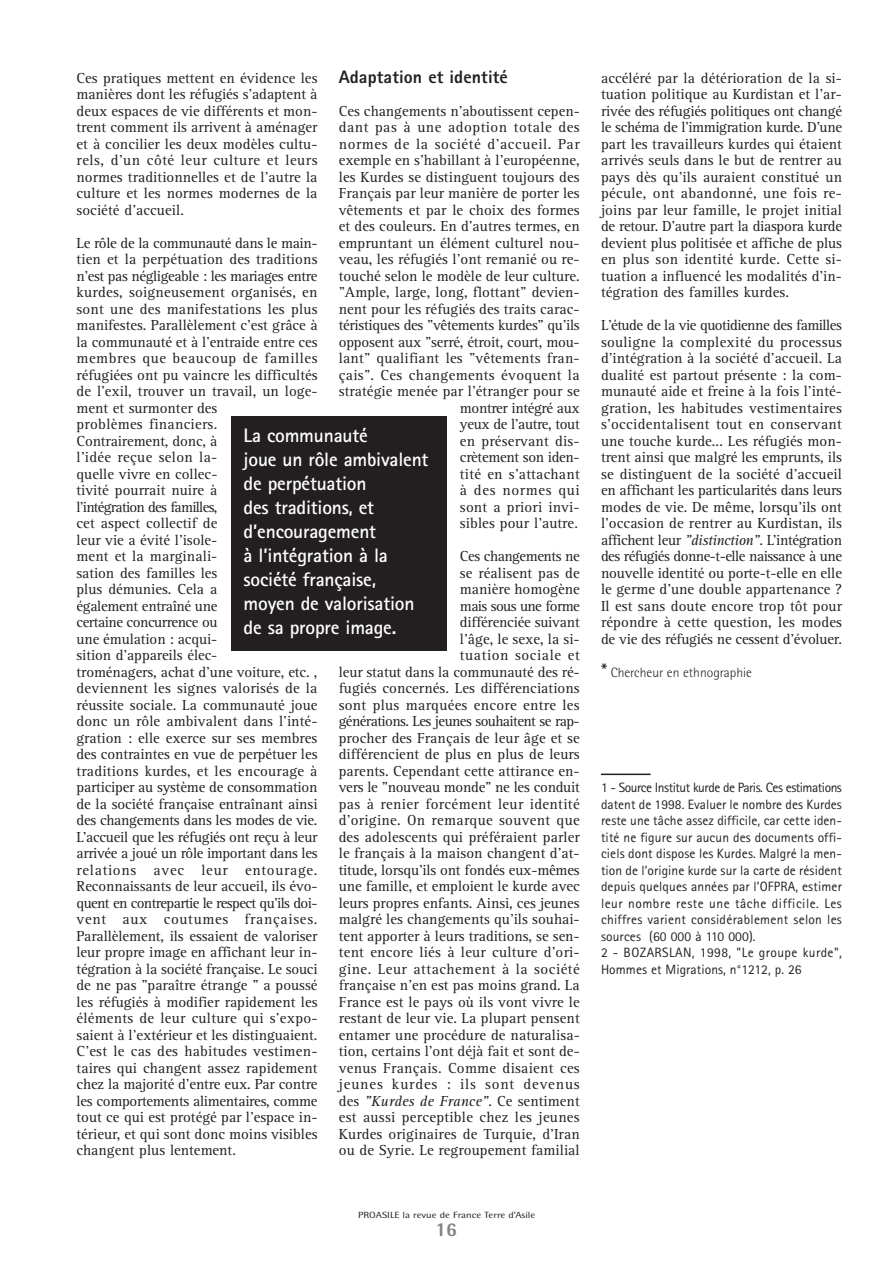
<style>
.page{position:relative;width:893px;height:1263px;background:#fff}
.page>*{position:absolute;margin:0;border:0;box-sizing:border-box;transform-origin:0 0}
.t1{font:700 19.5px/24px "Rotis Sans Serif";letter-spacing:-.01em;color:#fff}
.t2{font:800 19.5px "Rotis Semi Sans";color:#808285}
.t3{font:800 18px "Rotis Sans Serif";letter-spacing:.005em;color:#231f20}
.t4{font:15px/16.5px "Rotis Serif";color:#231f20;text-align:justify}
.t5{font:13.5px/16.5px "Rotis Sans Serif";letter-spacing:.01em;color:#231f20}
.t6{font:300 13.5px "Rotis Semi Sans";color:#231f20}
.t7{font:9px "Rotis Semi Sans";color:#231f20;scale:1.2 1}
.s1{font-style:italic}
.s2{font-weight:400;font-size:19.5px}
</style>
<div class="page">
<hr style="left:601px;top:773px;width:50px;height:2px;background:#231f20">
<div style="left:231px;top:416px;width:215px;height:235px;background:#231f20"></div>
<p class="t3" style="left:339px;top:70px;width:171px">Adaptation et identité</p>
<p class="t4" style="left:339px;top:104px;width:243px;text-align:right">Ces changements n'aboutissent cepen&shy;dant pas à une adoption totale des normes de la société d’accueil. Par exemple en s’habillant à l’européenne, les Kurdes se distinguent toujours des<br>Français par leur manière de porter les vêtements et par le choix des formes et des couleurs. En d’autres termes, en empruntant un élément culturel nou&shy;veau, les réfugiés l’ont remanié ou re&shy;touché selon le modèle de leur culture. "Ample, large, long, flottant" devien&shy;nent pour les réfugiés des traits carac&shy;téristiques des "vêtements kurdes" qu'ils opposent aux "serré, étroit, court, mou&shy;lant" qualifiant les "vêtements fran&shy;çais". Ces changements évoquent la stratégie menée par l’étranger pour se montrer intégré aux<br>yeux de l’autre, tout<br>en préservant dis-<br>crètement son iden-<br>tité en s’attachant<br>à des normes qui<br>sont a priori invi-<br>sibles pour l’autre.</p>
<p class="t4" style="left:339px;top:549px;width:243px;text-align:right">Ces changements ne<br>se réalisent pas de<br>manière homogène<br>mais sous une forme<br>différenciée suivant<br>l’âge, le sexe, la si-<br>tuation sociale et<br>leur statut dans la communauté des ré&shy;fugiés concernés. Les différenciations sont plus marquées encore entre les générations. Les jeunes souhaitent se rap&shy;procher des Français de leur âge et se différencient de plus en plus de leurs parents. Cependant cette attirance en&shy;vers le "nouveau monde" ne les conduit pas à renier forcément leur identité d’origine. On remarque souvent que des adolescents qui préféraient parler le français à la maison changent d’at&shy;titude, lorsqu’ils ont fondés eux-mêmes une famille, et emploient le kurde avec leurs propres enfants. Ainsi, ces jeunes malgré les changements qu’ils souhai&shy;tent apporter à leurs traditions, se sen&shy;tent encore liés à leur culture d’ori&shy;gine. Leur attachement à la société française n’en est pas moins grand. La France est le pays où ils vont vivre le restant de leur vie. La plupart pensent entamer une procédure de naturalisa&shy;tion, certains l’ont déjà fait et sont de&shy;venus Français. Comme disaient ces jeunes kurdes : ils sont devenus des <span class="s1">”Kurdes de France”</span>. Ce sentiment est aussi perceptible chez les jeunes Kurdes originaires de Turquie, d’Iran ou de Syrie. Le regroupement familial</p>
<p class="t4" style="left:77px;top:71px;width:242px">Ces pratiques mettent en évidence les manières dont les réfugiés s’adaptent à deux espaces de vie différents et mon&shy;trent comment ils arrivent à aménager et à concilier les deux modèles cultu&shy;rels, d’un côté leur culture et leurs normes traditionnelles et de l’autre la culture et les normes modernes de la société d’accueil.</p>
<p class="t4" style="left:77px;top:236px;width:243px;text-align:left">Le rôle de la communauté dans le main&shy;tien et la perpétuation des traditions n’est pas négligeable : les mariages entre kurdes, soigneusement organisés, en sont une des manifestations les plus manifestes. Parallèlement c’est grâce à la communauté et à l’entraide entre ces membres que beaucoup de familles réfugiées ont pu vaincre les difficultés de l’exil, trouver un travail, un loge&shy;ment et surmonter des<br>problèmes financiers.<br>Contrairement, donc, à<br>l’idée reçue selon la-<br>quelle vivre en collec-<br>tivité pourrait nuire à<br>l’intégration des familles,<br>cet aspect collectif de<br>leur vie a évité l’isole-<br>ment et la marginali-<br>sation des familles les<br>plus démunies. Cela a<br>également entraîné une<br>certaine concurrence ou<br>une émulation : acqui-<br>sition d'appareils élec-<br>troménagers, achat d'une voiture, etc. , deviennent les signes valorisés de la réussite sociale. La communauté joue donc un rôle ambivalent dans l’inté&shy;gration : elle exerce sur ses membres des contraintes en vue de perpétuer les traditions kurdes, et les encourage à participer au système de consommation de la société française entraînant ainsi des changements dans les modes de vie.<br>L’accueil que les réfugiés ont reçu à leur arrivée a joué un rôle important dans les relations avec leur entourage.<br>Reconnaissants de leur accueil, ils évo&shy;quent en contrepartie le respect qu’ils doi&shy;vent aux coutumes françaises.<br>Parallèlement, ils essaient de valoriser leur propre image en affichant leur in&shy;tégration à la société française. Le souci de ne pas "paraître étrange " a poussé les réfugiés à modifier rapidement les éléments de leur culture qui s’expo&shy;saient à l’extérieur et les distinguaient.<br>C’est le cas des habitudes vestimen&shy;taires qui changent assez rapidement chez la majorité d’entre eux. Par contre les comportements alimentaires, comme tout ce qui est protégé par l’espace in&shy;térieur, et qui sont donc moins visibles changent plus lentement.</p>
<h1 class="t1" style="left:244px;top:425px;width:186px">La communauté<br>joue un rôle ambivalent de perpétuation<br>des traditions, et d’encouragement<br>à l’intégration à la société française, moyen de valorisation de sa propre image.</h1>
<p class="t4" style="left:601px;top:71px;width:242px">accéléré par la détérioration de la si&shy;tuation politique au Kurdistan et l’ar&shy;rivée des réfugiés politiques ont changé le schéma de l’immigration kurde. D’une part les travailleurs kurdes qui étaient arrivés seuls dans le but de rentrer au pays dès qu’ils auraient constitué un pécule, ont abandonné, une fois re&shy;joins par leur famille, le projet initial de retour. D’autre part la diaspora kurde devient plus politisée et affiche de plus en plus son identité kurde. Cette si&shy;tuation a influencé les modalités d’in&shy;tégration des familles kurdes.</p>
<p class="t4" style="left:601px;top:318px;width:242px">L'étude de la vie quotidienne des familles souligne la complexité du processus d'intégration à la société d'accueil. La dualité est partout présente : la com&shy;munauté aide et freine à la fois l'inté&shy;gration, les habitudes vestimentaires s'occidentalisent tout en conservant une touche kurde... Les réfugiés mon&shy;trent ainsi que malgré les emprunts, ils se distinguent de la société d'accueil en affichant les particularités dans leurs modes de vie. De même, lorsqu'ils ont l’occasion de rentrer au Kurdistan, ils affichent leur <span class="s1">"distinction"</span>. L’intégration des réfugiés donne-t-elle naissance à une nouvelle identité ou porte-t-elle en elle le germe d’une double appartenance ?<br>Il est sans doute encore trop tôt pour répondre à cette question, les modes de vie des réfugiés ne cessent d’évoluer.</p>
<p class="t6" style="left:601px;top:667px;width:152px"><span class="s2">*</span> Chercheur en ethnographie</p>
<p class="t5" style="left:601px;top:781px;width:242px">1 - Source Institut kurde de Paris. Ces estimations datent de 1998. Evaluer le nombre des Kurdes reste une tâche assez difficile, car cette iden&shy;tité ne figure sur aucun des documents offi&shy;ciels dont dispose les Kurdes. Malgré la men&shy;tion de l’origine kurde sur la carte de résident depuis quelques années par l’OFPRA, estimer leur nombre reste une tâche difficile. Les chiffres varient considérablement selon les sources (60 000 à 110 000).<br>2 - BOZARSLAN, 1998, "Le groupe kurde", Hommes et Migrations, n°1212, p. 26</p>
<p class="t7" style="left:358px;top:1212px;width:149px">PROASILE la revue de France Terre d’Asile</p>
<h1 class="t2" style="left:435px;top:1222px;width:23px">16</h1>
</div>
